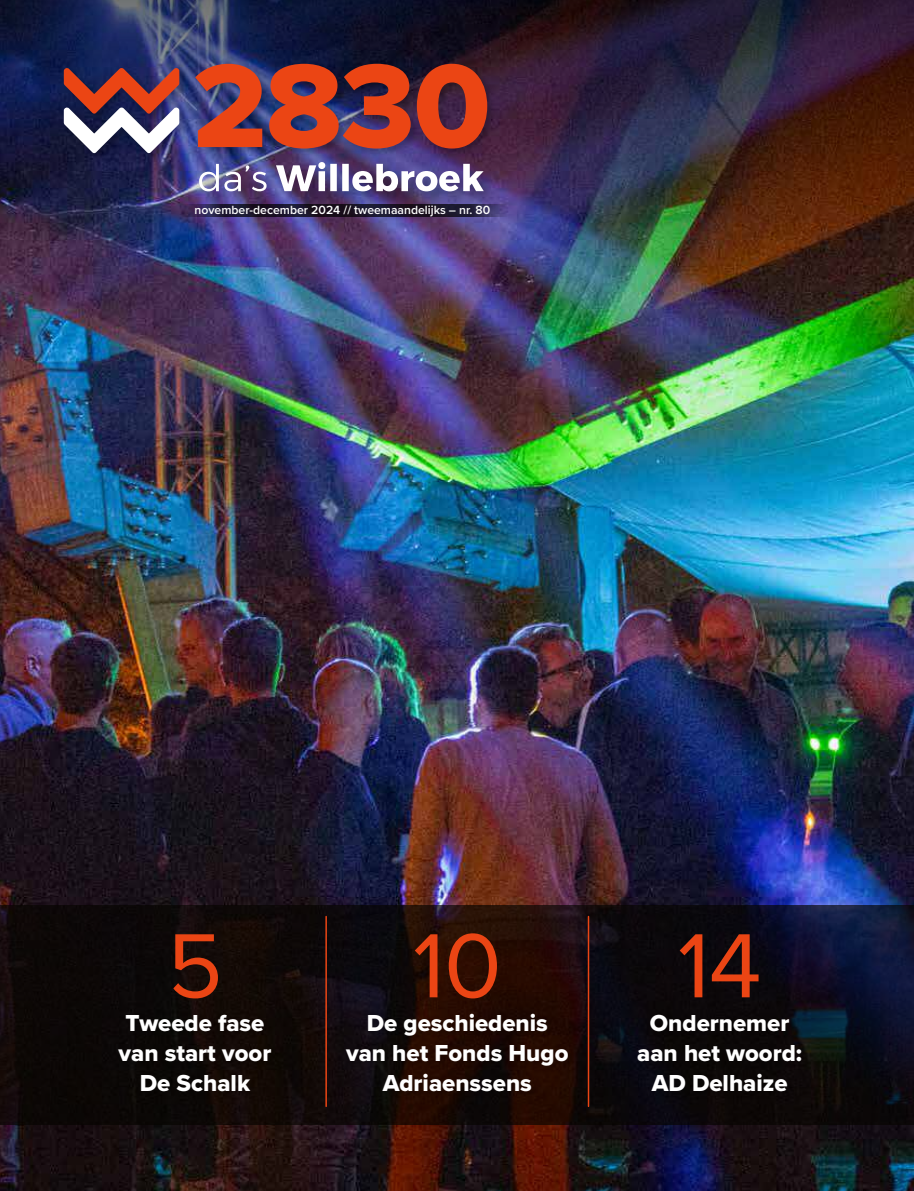
<style>
.page{position:relative;width:914px;height:1191px;background:#fff}
.page>*{position:absolute;margin:0;border:0;box-sizing:border-box;transform-origin:0 0}
.t1{font:94.5px "Proxima Nova";color:#eb4514}
.t2{font:24px/30px "Proxima Nova Extrabld";color:#fff;text-align:center}
.t3{font:600 12.3px "Proxima Nova";color:#fff}
</style>
<div class="page">
<img style="left:0;top:306px;width:914px;height:885px">
<img style="left:0;top:0;width:914px;height:306px">
<div style="left:196px;top:64px;width:300px;height:94px;background:#000;opacity:.2"></div>
<img style="left:195px;top:64px;width:292px;height:85px">
<div style="left:197px;top:160px;width:299px;height:45px;background:#000;opacity:.3"></div>
<img style="left:199px;top:164px;width:67px;height:27px">
<svg style="left:276px;top:162px;width:207px;height:29px"></svg>
<div style="left:63px;top:68px;width:125px;height:54px;background:#000;opacity:.2"></div>
<div style="left:64px;top:107px;width:124px;height:55px;background:#000;opacity:.2"></div>
<svg style="left:64px;top:67px;width:115px;height:86px"></svg>
<svg style="left:180px;top:205px;width:178px;height:12px;background:#1f1730"></svg>
<svg style="left:358px;top:205px;width:149px;height:12px;background:#231d38"></svg>
<svg style="left:0;top:905px;width:914px;height:220px;background:#110a0e"></svg>
<div style="left:636px;top:1013px;width:172px;height:86px;background:#0a0707"></div>
<div style="left:344px;top:1012px;width:230px;height:87px;background:#000;opacity:.2"></div>
<hr style="left:325px;top:917px;width:2px;height:189px;background:#eb4514">
<hr style="left:587px;top:917px;width:2px;height:189px;background:#eb4514">
<div style="left:117px;top:1013px;width:161px;height:86px;background:#0d0805"></div>
<p class="t3" style="left:194px;top:205px;width:297px">november-december 2024 // tweemaandelijks – nr. 80</p>
<h1 class="t1" style="left:167px;top:923px;width:57px">5</h1>
<p class="t2" style="left:119px;top:1009px;width:154px">Tweede fase van start voor<br>De Schalk</p>
<h1 class="t1" style="left:413px;top:923px;width:90px">10</h1>
<p class="t2" style="left:346px;top:1009px;width:224px">De geschiedenis van het Fonds Hugo<br>Adriaenssens</p>
<h1 class="t1" style="left:677px;top:923px;width:85px">14</h1>
<p class="t2" style="left:637px;top:1009px;width:166px">Ondernemer aan het woord:<br>AD Delhaize</p>
</div>
